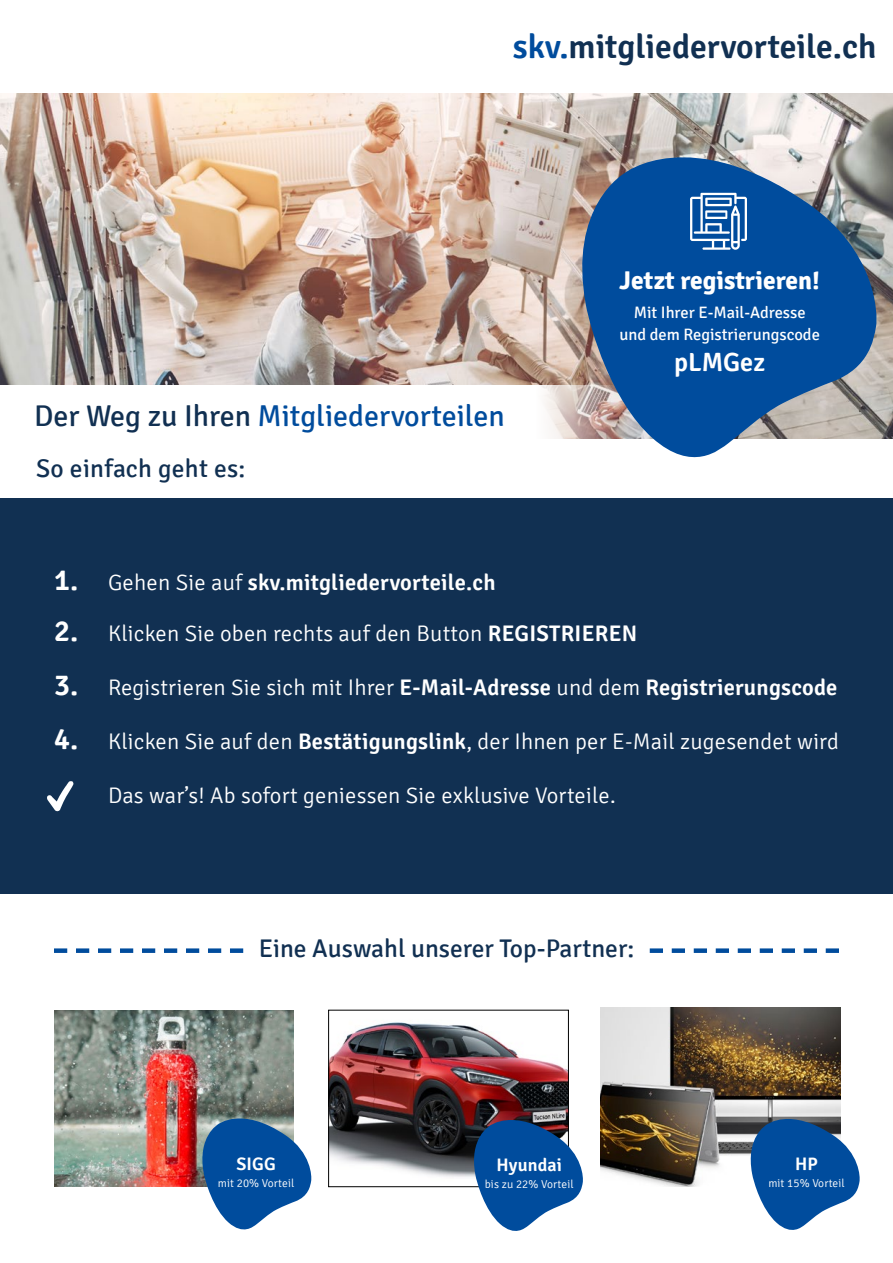
<style>
.page{position:relative;width:893px;height:1263px;background:#fff}
.page>*{position:absolute;margin:0;border:0;box-sizing:border-box;transform-origin:0 0}
.t1{font:600 33.75px "Signika";color:#113052}
.t2{font:30px "Signika";color:#004c9d}
.t3{font:600 26.25px "Signika";color:#fff}
.t4{font:25.5px "Signika";color:#113052}
.t5{font:700 25.5px "Signika";color:#fff}
.t6{font:300 22.5px "Signika";letter-spacing:.01em;color:#fff}
.t7{font:600 22.5px "Signika";letter-spacing:.01em;color:#fff}
.t8{font:600 18px "Signika";letter-spacing:.01em;color:#fff}
.t9{font:16.5px/21.6px "Signika";color:#fff;text-align:center}
.t10{font:300 11.55px "Signika";letter-spacing:.01em;color:#fff}
.s1{color:#004c9d}
.s2{color:#113052}
.s3{font-size:30px}
.s4{font-weight:300}
.s5{font-weight:600;font-size:30px}
.s6{font-weight:600}
</style>
<div class="page">
<img style="left:0;top:93px;width:893px;height:345px">
<div style="left:0;top:498px;width:893px;height:395px;background:#113052"></div>
<div style="left:0;top:385px;width:654px;height:54px;background:#fff"></div>
<svg style="left:567px;top:122px;width:311px;height:336px;background:#4e77a5"></svg>
<svg style="left:54px;top:948px;width:189px;height:5px"></svg>
<svg style="left:650px;top:948px;width:189px;height:5px"></svg>
<svg style="left:690px;top:193px;width:57px;height:57px"></svg>
<svg style="left:47px;top:781px;width:27px;height:31px"></svg>
<img style="left:54px;top:1010px;width:240px;height:177px">
<img style="left:330px;top:1022px;width:237px;height:155px">
<div style="left:328px;top:1010px;width:241px;height:177px;border:1px solid #000"></div>
<img style="left:601px;top:1008px;width:240px;height:179px">
<svg style="left:468px;top:1107px;width:115px;height:124px"></svg>
<svg style="left:745px;top:1106px;width:115px;height:124px"></svg>
<svg style="left:197px;top:1105px;width:115px;height:125px"></svg>
<h1 class="t1" style="left:513px;top:27px;width:365px"><span class="s1">skv.</span>mitgliedervorteile.ch</h1>
<h2 class="t2" style="left:34px;top:399px;width:472px"><span class="s2">Der Weg zu Ihren</span> Mitgliedervorteilen</h2>
<p class="t4" style="left:36px;top:454px;width:211px">So einfach geht es:</p>
<p class="t5" style="left:619px;top:265px;width:202px">Jetzt registrieren!</p>
<p class="t9" style="left:619px;top:302px;width:202px">Mit Ihrer E-Mail-Adresse und dem Registrierungscode</p>
<p class="t3" style="left:674px;top:347px;width:92px">pLMGez</p>
<p class="t7" style="left:54px;top:569px;width:443px"><span class="s3">1.</span> <span class="s4">Gehen Sie auf</span> skv.mitgliedervorteile.ch</p>
<p class="t6" style="left:54px;top:621px;width:585px"><span class="s5">2.</span> Klicken Sie oben rechts auf den Button <span class="s6">REGISTRIEREN</span></p>
<p class="t6" style="left:54px;top:675px;width:785px"><span class="s5">3.</span> Registrieren Sie sich mit Ihrer <span class="s6">E-Mail-Adresse</span> und dem <span class="s6">Registrierungscode</span></p>
<p class="t6" style="left:54px;top:729px;width:787px"><span class="s5">4.</span> Klicken Sie auf den <span class="s6">Bestätigungslink</span>, der Ihnen per E-Mail zugesendet wird</p>
<p class="t6" style="left:108px;top:783px;width:509px">Das war’s! Ab sofort geniessen Sie exklusive Vorteile.</p>
<p class="t4" style="left:259px;top:934px;width:377px">Eine Auswahl unserer Top-Partner:</p>
<p class="t8" style="left:236px;top:1154px;width:41px">SIGG</p>
<p class="t10" style="left:218px;top:1177px;width:78px">mit 20% Vorteil</p>
<p class="t8" style="left:496px;top:1154px;width:67px">Hyundai</p>
<p class="t10" style="left:485px;top:1177px;width:90px">bis zu 22% Vorteil</p>
<p class="t8" style="left:795px;top:1153px;width:24px">HP</p>
<p class="t10" style="left:768px;top:1176px;width:78px">mit 15% Vorteil</p>
</div>
